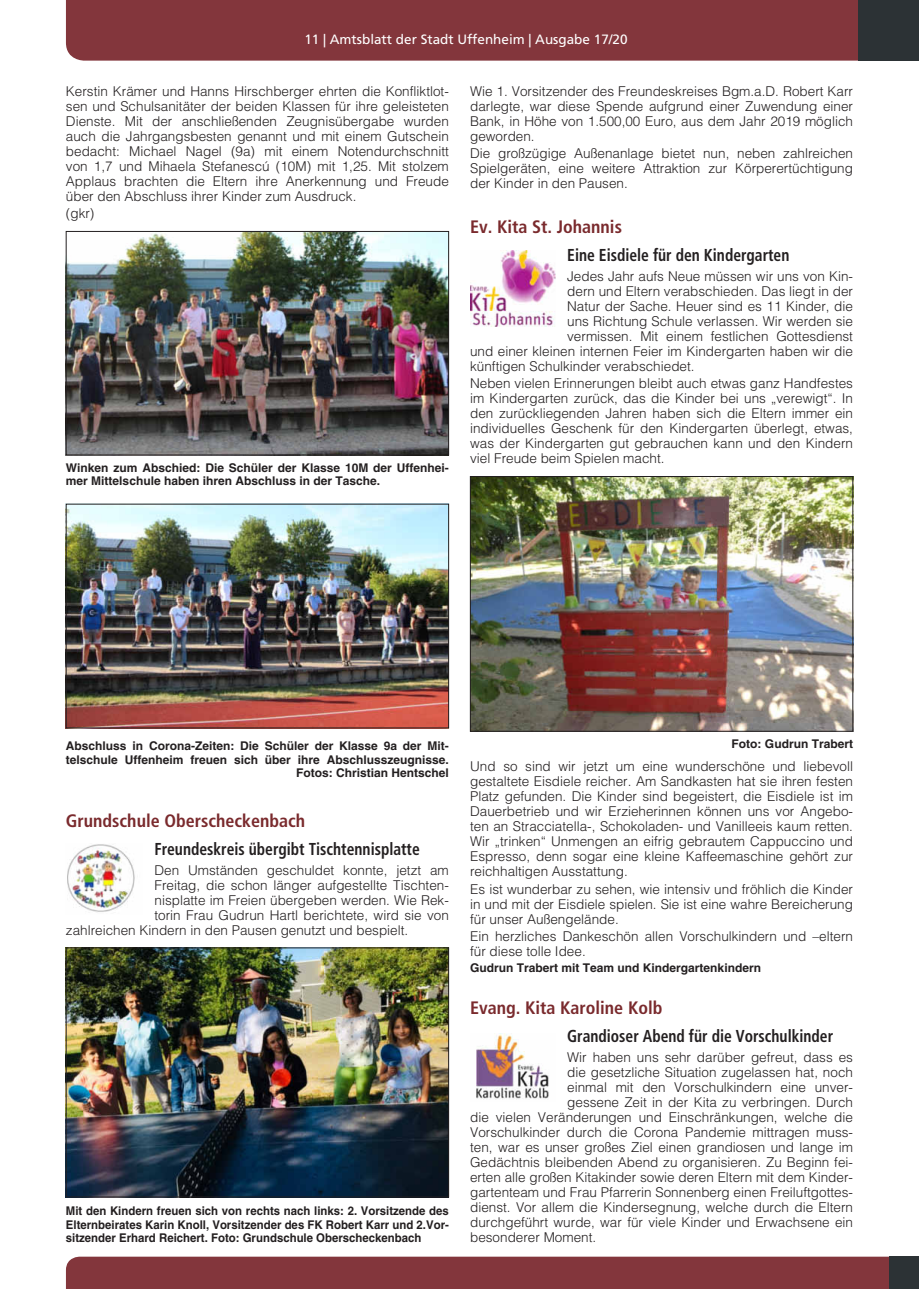
<style>
.page{position:relative;width:919px;height:1289px;background:#fff}
.page>*{position:absolute;margin:0;border:0;box-sizing:border-box;transform-origin:0 0}
.t1{font:700 condensed 18px "Frutiger LT";color:#7a2a2d}
.t2{font:700 condensed 17.25px "Frutiger LT";color:#231f20;scale:.9 1}
.t3{font:300 13.5px/15px "Helvetica LT";color:#231f20;text-align:justify}
.t4{font:13.5px "Frutiger LT";color:#fff}
.t5{font:700 12px/13.5px "Helvetica LT";color:#231f20}
.t6{font:700 12px/13.5px "Helvetica LT";color:#231f20;text-align:justify;scale:.95 1}
</style>
<div class="page">
<div style="left:66px;top:1256px;width:823px;height:32px;background:#83363c"></div>
<div style="left:889px;top:1256px;width:29px;height:32px;background:#2c3235"></div>
<div style="left:66px;top:0;width:792px;height:61px;background:#83363c"></div>
<div style="left:858px;top:0;width:60px;height:61px;background:#2c3235"></div>
<img style="left:470px;top:251px;width:85px;height:75px">
<img style="left:472px;top:478px;width:379px;height:251px">
<div style="left:470px;top:476px;width:383px;height:255px;border:1px solid #231f20"></div>
<img style="left:476px;top:1033px;width:73px;height:67px">
<img style="left:68px;top:233px;width:379px;height:220px">
<div style="left:66px;top:231px;width:383px;height:224px;border:1px solid #231f20"></div>
<img style="left:68px;top:506px;width:379px;height:220px">
<div style="left:66px;top:504px;width:383px;height:224px;border:1px solid #231f20"></div>
<img style="left:67px;top:844px;width:68px;height:68px">
<img style="left:68px;top:949px;width:379px;height:246px">
<div style="left:66px;top:947px;width:383px;height:250px;border:1px solid #231f20"></div>
<p class="t4" style="left:304px;top:32px;width:325px">11 | Amtsblatt der Stadt Uffenheim | Ausgabe 17/20</p>
<p class="t3" style="left:470px;top:83px;width:384px">Wie 1. Vorsitzender des Freundeskreises Bgm.a.D. Robert Karr darlegte, war diese Spende aufgrund einer Zuwendung einer Bank, in Höhe von 1.500,00 Euro, aus dem Jahr 2019 möglich geworden.</p>
<p class="t3" style="left:470px;top:146px;width:384px">Die großzügige Außenanlage bietet nun, neben zahlreichen Spielgeräten, eine weitere Attraktion zur Körperertüchtigung der Kinder in den Pausen.</p>
<h1 class="t1" style="left:470px;top:216px;width:153px">Ev. Kita St. Johannis</h1>
<p class="t2" style="left:567px;top:245px;width:248px">Eine Eisdiele für den Kindergarten</p>
<p class="t3" style="left:567px;top:268px;width:287px">Jedes Jahr aufs Neue müssen wir uns von Kin-</p>
<p class="t3" style="left:567px;top:283px;width:287px">dern und Eltern verabschieden. Das liegt in der</p>
<p class="t3" style="left:567px;top:298px;width:287px">Natur der Sache. Heuer sind es 11 Kinder, die</p>
<p class="t3" style="left:567px;top:313px;width:287px">uns Richtung Schule verlassen. Wir werden sie</p>
<p class="t3" style="left:567px;top:328px;width:287px">vermissen. Mit einem festlichen Gottesdienst</p>
<p class="t3" style="left:470px;top:343px;width:384px">und einer kleinen internen Feier im Kindergarten haben wir die</p>
<p class="t3" style="left:470px;top:358px;width:226px">künftigen Schulkinder verabschiedet.</p>
<p class="t3" style="left:470px;top:375px;width:384px">Neben vielen Erinnerungen bleibt auch etwas ganz Handfestes im Kindergarten zurück, das die Kinder bei uns „verewigt“. In den zurückliegenden Jahren haben sich die Eltern immer ein individuelles Geschenk für den Kindergarten überlegt, etwas, was der Kindergarten gut gebrauchen kann und den Kindern viel Freude beim Spielen macht.</p>
<p class="t3" style="left:66px;top:83px;width:384px">Kerstin Krämer und Hanns Hirschberger ehrten die Konfliktlot&shy;sen und Schulsanitäter der beiden Klassen für ihre geleisteten Dienste. Mit der anschließenden Zeugnisübergabe wurden auch die Jahrgangsbesten genannt und mit einem Gutschein bedacht: Michael Nagel (9a) mit einem Notendurchschnitt von 1,7 und Mihaela Stefanescú (10M) mit 1,25. Mit stolzem Applaus brachten die Eltern ihre Anerkennung und Freude über den Abschluss ihrer Kinder zum Ausdruck.</p>
<p class="t3" style="left:66px;top:206px;width:30px">(gkr)</p>
<p class="t5" style="left:66px;top:461px;width:384px">Winken zum Abschied: Die Schüler der Klasse 10M der Uffenhei&shy;mer Mittelschule haben ihren Abschluss in der Tasche.</p>
<p class="t5" style="left:66px;top:739px;width:384px;text-align:right">Abschluss in Corona-Zeiten: Die Schüler der Klasse 9a der Mit&shy;telschule Uffenheim freuen sich über ihre Abschlusszeugnisse.<br>Fotos: Christian Hentschel</p>
<h1 class="t1" style="left:66px;top:810px;width:241px">Grundschule Oberscheckenbach</h1>
<p class="t2" style="left:154px;top:839px;width:296px">Freundeskreis übergibt Tischtennisplatte</p>
<p class="t3" style="left:154px;top:862px;width:296px">Den Umständen geschuldet konnte, jetzt am</p>
<p class="t3" style="left:154px;top:877px;width:296px">Freitag, die schon länger aufgestellte Tischten-</p>
<p class="t3" style="left:154px;top:892px;width:296px">nisplatte im Freien übergeben werden. Wie Rek-</p>
<p class="t3" style="left:154px;top:907px;width:296px">torin Frau Gudrun Hartl berichtete, wird sie von</p>
<p class="t3" style="left:66px;top:922px;width:344px">zahlreichen Kindern in den Pausen genutzt und bespielt.</p>
<p class="t6" style="left:66px;top:1203px;width:404px">Mit den Kindern freuen sich von rechts nach links: 2. Vorsitzende des Elternbeirates Karin Knoll, Vorsitzender des FK Robert Karr und 2.Vor&shy;sitzender Erhard Reichert. Foto: Grundschule Oberscheckenbach</p>
<p class="t5" style="left:731px;top:737px;width:123px">Foto: Gudrun Trabert</p>
<p class="t3" style="left:470px;top:758px;width:384px">Und so sind wir jetzt um eine wunderschöne und liebevoll gestaltete Eisdiele reicher. Am Sandkasten hat sie ihren festen Platz gefunden. Die Kinder sind begeistert, die Eisdiele ist im Dauerbetrieb und wir Erzieherinnen können uns vor Angebo&shy;ten an Stracciatella-, Schokoladen- und Vanilleeis kaum retten.<br>Wir „trinken“ Unmengen an eifrig gebrautem Cappuccino und Espresso, denn sogar eine kleine Kaffeemaschine gehört zur reichhaltigen Ausstattung.</p>
<p class="t3" style="left:470px;top:881px;width:384px">Es ist wunderbar zu sehen, wie intensiv und fröhlich die Kinder in und mit der Eisdiele spielen. Sie ist eine wahre Bereicherung für unser Außengelände.</p>
<p class="t3" style="left:470px;top:928px;width:384px">Ein herzliches Dankeschön allen Vorschulkindern und –eltern für diese tolle Idee.</p>
<p class="t5" style="left:470px;top:960px;width:292px">Gudrun Trabert mit Team und Kindergartenkindern</p>
<h1 class="t1" style="left:470px;top:997px;width:194px">Evang. Kita Karoline Kolb</h1>
<p class="t2" style="left:567px;top:1026px;width:297px">Grandioser Abend für die Vorschulkinder</p>
<p class="t3" style="left:567px;top:1049px;width:287px">Wir haben uns sehr darüber gefreut, dass es</p>
<p class="t3" style="left:567px;top:1064px;width:287px">die gesetzliche Situation zugelassen hat, noch</p>
<p class="t3" style="left:567px;top:1079px;width:287px">einmal mit den Vorschulkindern eine unver-</p>
<p class="t3" style="left:567px;top:1094px;width:287px">gessene Zeit in der Kita zu verbringen. Durch</p>
<p class="t3" style="left:470px;top:1109px;width:384px">die vielen Veränderungen und Einschränkungen, welche die</p>
<p class="t3" style="left:470px;top:1124px;width:384px">Vorschulkinder durch die Corona Pandemie mittragen muss-</p>
<p class="t3" style="left:470px;top:1139px;width:384px">ten, war es unser großes Ziel einen grandiosen und lange im</p>
<p class="t3" style="left:470px;top:1154px;width:384px">Gedächtnis bleibenden Abend zu organisieren. Zu Beginn fei-</p>
<p class="t3" style="left:470px;top:1169px;width:384px">erten alle großen Kitakinder sowie deren Eltern mit dem Kinder-</p>
<p class="t3" style="left:470px;top:1184px;width:384px">gartenteam und Frau Pfarrerin Sonnenberg einen Freiluftgottes-</p>
<p class="t3" style="left:470px;top:1199px;width:384px">dienst. Vor allem die Kindersegnung, welche durch die Eltern</p>
<p class="t3" style="left:470px;top:1214px;width:384px">durchgeführt wurde, war für viele Kinder und Erwachsene ein</p>
<p class="t3" style="left:470px;top:1229px;width:128px">besonderer Moment.</p>
</div>
